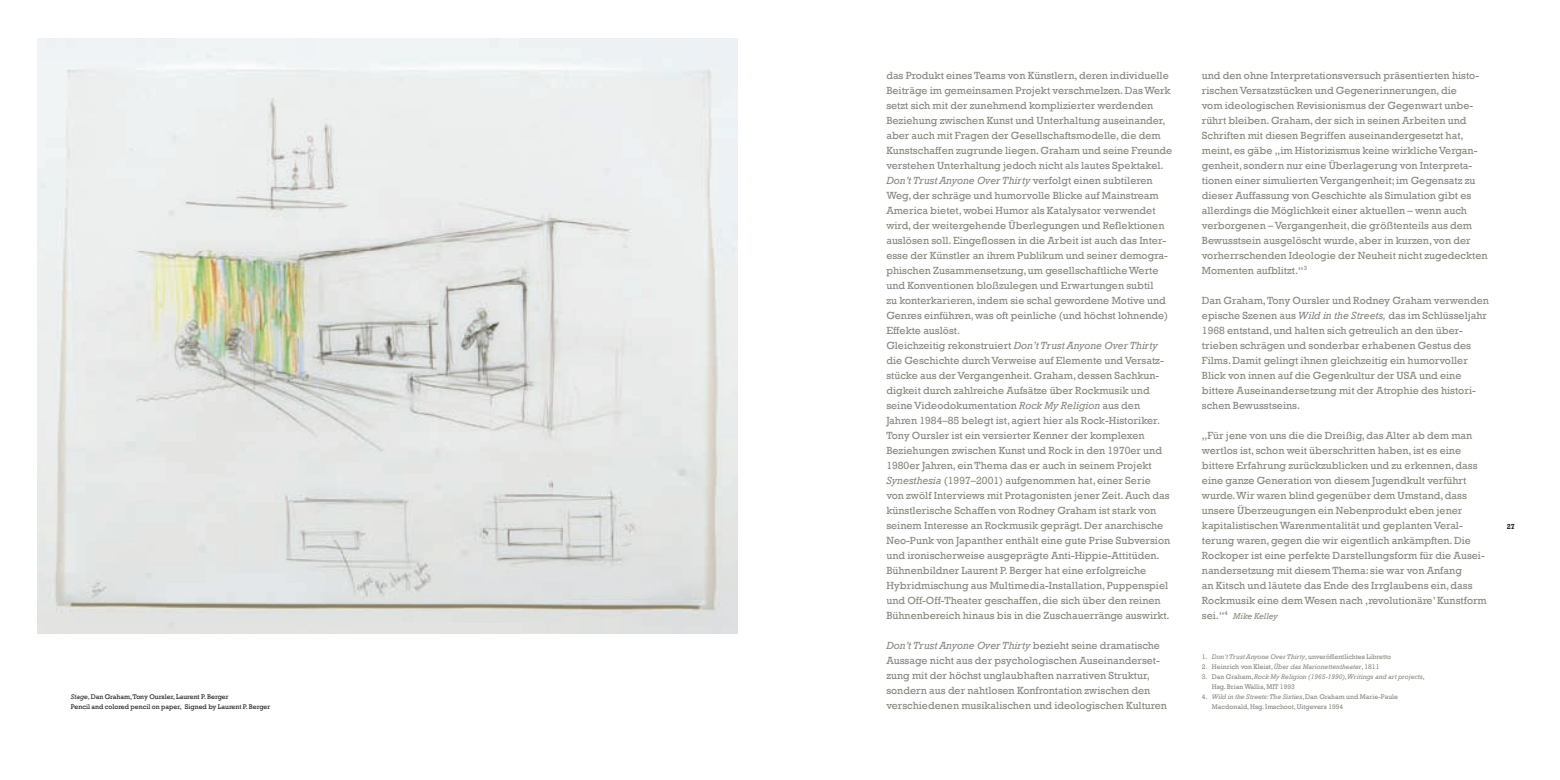
<style>
.page{position:relative;width:1560px;height:780px;background:#fff}
.page>*{position:absolute;margin:0;border:0;box-sizing:border-box;transform-origin:0 0}
.t1{font:10.62px/15px "Rockwell";color:#8a8881}
.t2{font:italic 8.75px "Rockwell";color:#8a8881}
.t3{font:700 7.5px "Rockwell";color:#231f20}
.t4{font:6.88px/10px "Rockwell";color:#8a8881}
.t5{font:6.88px/10px "Rockwell";color:#231f20}
.t6{font:italic 6.88px/10px "Rockwell";color:#8a8881}
.s1{font-style:italic}
.s2{font-style:normal;font-size:10.62px}
.s3{font-style:normal}
</style>
<div class="page">
<img style="left:37px;top:39px;width:700px;height:594px">
<p class="t5" style="left:71px;top:691px;width:201px"><span class="s1">Stage,</span> Dan Graham, Tony Oursler, Laurent P. Berger<br>Pencil and colored pencil on paper, Signed by Laurent P. Berger</p>
<p class="t1" style="left:886px;top:68px;width:287px">das Produkt eines Teams von Künstlern, deren individuelle Beiträge im gemeinsamen Projekt verschmelzen. Das Werk setzt sich mit der zunehmend komplizierter werdenden Beziehung zwischen Kunst und Unterhaltung auseinander, aber auch mit Fragen der Gesellschaftsmodelle, die dem Kunstschaffen zugrunde liegen. Graham und seine Freunde verstehen Unterhaltung jedoch nicht als lautes Spektakel.<br><span class="s1">Don’t Trust Anyone Over Thirty</span> verfolgt einen subtileren Weg, der schräge und humorvolle Blicke auf Mainstream America bietet, wobei Humor als Katalysator verwendet wird, der weitergehende Überlegungen und Reflektionen auslösen soll. Eingeflossen in die Arbeit ist auch das Inter&shy;esse der Künstler an ihrem Publikum und seiner demogra&shy;phischen Zusammensetzung, um gesellschaftliche Werte und Konventionen bloßzulegen und Erwartungen subtil<br>zu konterkarieren, indem sie schal gewordene Motive und Genres einführen, was oft peinliche (und höchst lohnende)<br>Effekte auslöst.<br>Gleichzeitig rekonstruiert <span class="s1">Don’t Trust Anyone Over Thirty </span>die Geschichte durch Verweise auf Elemente und Versatz&shy;stücke aus der Vergangenheit. Graham, dessen Sachkun&shy;digkeit durch zahlreiche Aufsätze über Rockmusik und seine Videodokumentation <span class="s1">Rock My Religion</span> aus den Jahren 1984–85 belegt ist, agiert hier als Rock-Historiker.<br>Tony Oursler ist ein versierter Kenner der komplexen Beziehungen zwischen Kunst und Rock in den 1970er und 1980er Jahren, ein Thema das er auch in seinem Projekt <span class="s1">Synesthesia</span> (1997–2001) aufgenommen hat, einer Serie<br>von zwölf Interviews mit Protagonisten jener Zeit. Auch das künstlerische Schaffen von Rodney Graham ist stark von seinem Interesse an Rockmusik geprägt. Der anarchische Neo-Punk von Japanther enthält eine gute Prise Subversion und ironischerweise ausgeprägte Anti-Hippie-Attitüden.<br>Bühnenbildner Laurent P. Berger hat eine erfolgreiche Hybridmischung aus Multimedia-Installation, Puppenspiel und Off-Off-Theater geschaffen, die sich über den reinen Bühnenbereich hinaus bis in die Zuschauerränge auswirkt.</p>
<p class="t1" style="left:886px;top:638px;width:282px"><span class="s1">Don’t Trust Anyone Over Thirty</span> bezieht seine dramatische Aussage nicht aus der psychologischen Auseinanderset&shy;zung mit der höchst unglaubhaften narrativen Struktur, sondern aus der nahtlosen Konfrontation zwischen den verschiedenen musikalischen und ideologischen Kulturen</p>
<p class="t1" style="left:1201px;top:68px;width:287px">und den ohne Interpretationsversuch präsentierten histo&shy;rischen Versatzstücken und Gegenerinnerungen, die<br>vom ideologischen Revisionismus der Gegenwart unbe&shy;rührt bleiben. Graham, der sich in seinen Arbeiten und Schriften mit diesen Begriffen auseinandergesetzt hat, meint, es gäbe „im Historizismus keine wirkliche Vergan&shy;genheit, sondern nur eine Überlagerung von Interpreta&shy;tionen einer simulierten Vergangenheit; im Gegensatz zu dieser Auffassung von Geschichte als Simulation gibt es allerdings die Möglichkeit einer aktuellen – wenn auch verborgenen – Vergangenheit, die größtenteils aus dem Bewusstsein ausgelöscht wurde, aber in kurzen, von der vorherrschenden Ideologie der Neuheit nicht zugedeckten Momenten aufblitzt.“<sup>3</sup></p>
<p class="t1" style="left:1201px;top:293px;width:288px">Dan Graham, Tony Oursler und Rodney Graham verwenden epische Szenen aus <span class="s1">Wild in the Streets,</span> das im Schlüsseljahr 1968 entstand, und halten sich getreulich an den über&shy;trieben schrägen und sonderbar erhabenen Gestus des Films. Damit gelingt ihnen gleichzeitig ein humorvoller Blick von innen auf die Gegenkultur der USA und eine bittere Auseinandersetzung mit der Atrophie des histori&shy;schen Bewusstseins.</p>
<p class="t1" style="left:1201px;top:428px;width:286px">„Für jene von uns die die Dreißig, das Alter ab dem man wertlos ist, schon weit überschritten haben, ist es eine bittere Erfahrung zurückzublicken und zu erkennen, dass eine ganze Generation von diesem Jugendkult verführt wurde. Wir waren blind gegenüber dem Umstand, dass unsere Überzeugungen ein Nebenprodukt eben jener kapitalistischen Warenmentalität und geplanten Veral&shy;terung waren, gegen die wir eigentlich ankämpften. Die Rockoper ist eine perfekte Darstellungsform für die Ausei&shy;nandersetzung mit diesem Thema: sie war von Anfang<br>an Kitsch und läutete das Ende des Irrglaubens ein, dass Rockmusik eine dem Wesen nach ‚revolutionäre’ Kunstform</p>
<p class="t2" style="left:1201px;top:611px;width:77px"><span class="s2">sei.“</span><sup>4</sup> Mike Kelley</p>
<p class="t4" style="left:1201px;top:651px;width:191px">1. <span class="s1">Don’t Trust Anyone Over Thirty</span>, unveröffentlichtes Libretto</p>
<p class="t4" style="left:1201px;top:661px;width:179px">2. Heinrich von Kleist, <span class="s1">Über das Marionettentheater</span>, 1811</p>
<p class="t6" style="left:1211px;top:671px;width:214px;text-indent:-10px"><span class="s3">3. Dan Graham,</span> Rock My Religion (1965-1990),Writings and art projects<span class="s3">,<br>Hsg. Brian Wallis, MIT 1993</span></p>
<p class="t4" style="left:1211px;top:691px;width:188px;text-indent:-10px">4. <span class="s1">Wild in the Streets: The Sixties</span>, Dan Graham und Marie-Paule<br>Macdonald, Hsg. Imschoot, Uitgevers 1994</p>
<p class="t3" style="left:1506px;top:522px;width:10px">27</p>
</div>
